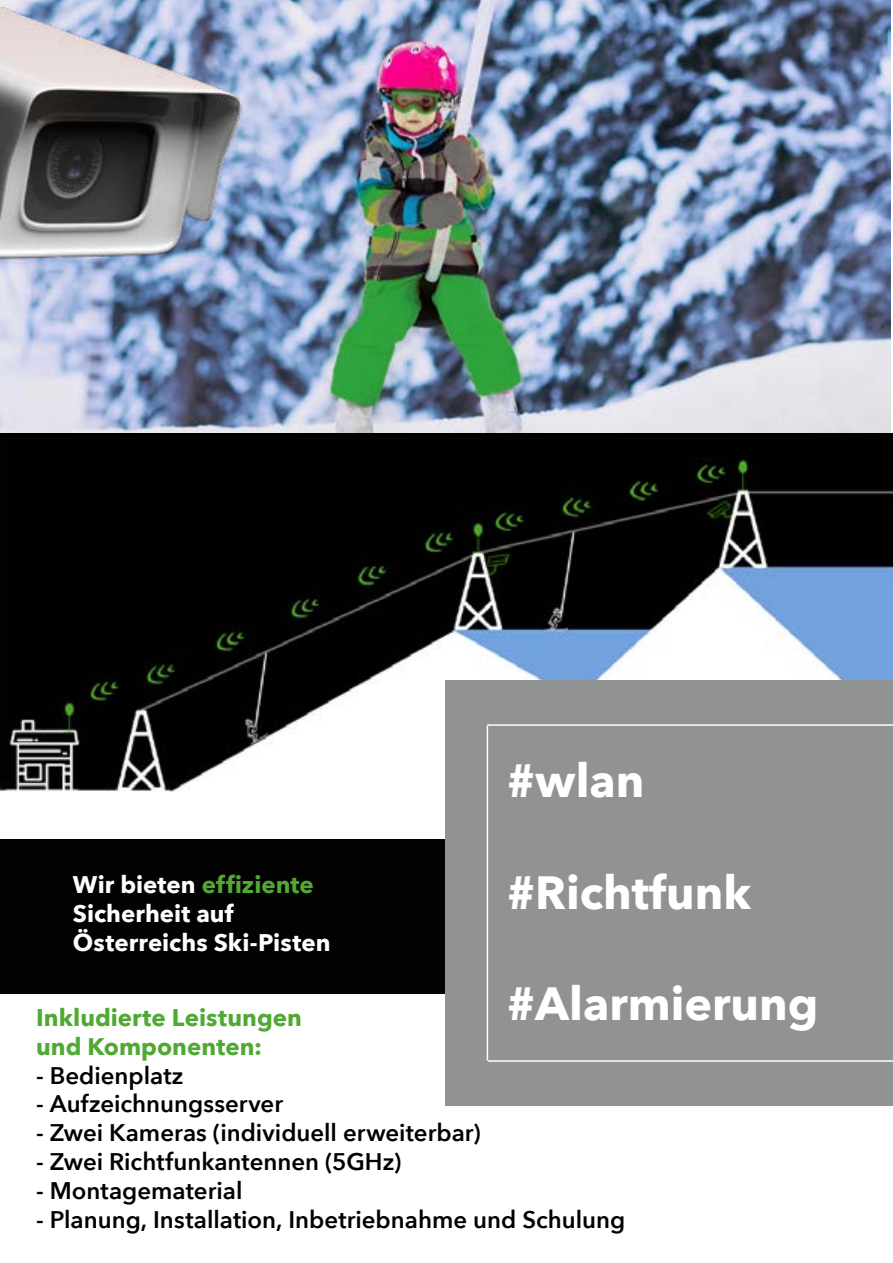
<style>
.page{position:relative;width:893px;height:1263px;background:#fff}
.page>*{position:absolute;margin:0;border:0;box-sizing:border-box;transform-origin:0 0}
.t1{font:700 46.5px "Avenir Next";color:#fff}
.t2{font:600 24px "Avenir Next";color:#000}
.t3{font:700 24px/28.8px "Avenir Next";letter-spacing:.005em;color:#fff}
.t4{font:700 24px/28.8px "Avenir Next";color:#50a933}
.s1{color:#50a933}
</style>
<div class="page">
<img style="left:0;top:0;width:891px;height:434px">
<img style="left:0;top:434px;width:893px;height:357px">
<div style="left:0;top:839px;width:445px;height:154px;background:#020203"></div>
<img style="left:0;top:8px;width:269px;height:319px">
<div style="left:445px;top:680px;width:448px;height:426px;background:#919293"></div>
<hr style="left:487px;top:724px;width:406px;height:2px;background:#fff">
<hr style="left:487px;top:725px;width:1px;height:335px;background:#fff">
<hr style="left:488px;top:1060px;width:405px;height:2px;background:#fff">
<p class="t3" style="left:73px;top:870px;width:259px">Wir bieten <span class="s1">effiziente<br></span>Sicherheit auf<br>Österreichs Ski-Pisten</p>
<h1 class="t1" style="left:507px;top:741px;width:139px">#wlan</h1>
<h1 class="t1" style="left:507px;top:852px;width:245px">#Richtfunk</h1>
<h1 class="t1" style="left:507px;top:964px;width:313px">#Alarmierung</h1>
<p class="t4" style="left:36px;top:1003px;width:267px">Inkludierte Leistungen und Komponenten:</p>
<p class="t2" style="left:36px;top:1054px;width:149px">- Bedienplatz</p>
<p class="t2" style="left:36px;top:1083px;width:248px">- Aufzeichnungsserver</p>
<p class="t2" style="left:36px;top:1112px;width:446px">- Zwei Kameras (individuell erweiterbar)</p>
<p class="t2" style="left:36px;top:1141px;width:367px">- Zwei Richtfunkantennen (5GHz)</p>
<p class="t2" style="left:36px;top:1170px;width:208px">- Montagematerial</p>
<p class="t2" style="left:36px;top:1198px;width:591px">- Planung, Installation, Inbetriebnahme und Schulung</p>
</div>
